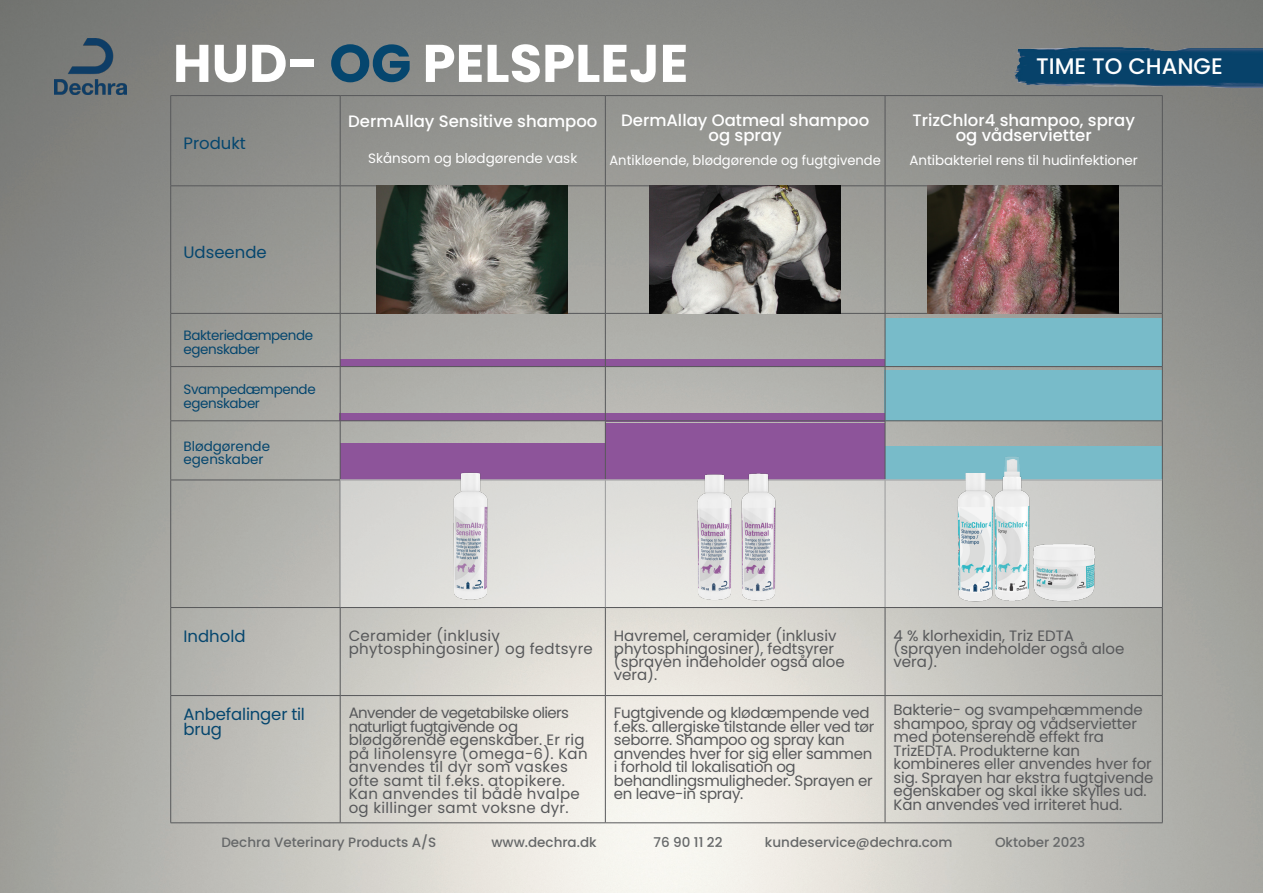
<style>
.page{position:relative;width:1263px;height:893px;background:#fff}
.page>*{position:absolute;margin:0;border:0;box-sizing:border-box;transform-origin:0 0}
.t1{font:700 52.95px "Poppins";color:#fff}
.t2{font:500 22.5px "Poppins";color:#fff}
.t3{font:500 16.5px "Poppins";color:#fff}
.Text{font:16.5px/15px "Poppins";color:#05466e}
.Paragraph_Style_1{font:15px/13.5px "Poppins";letter-spacing:-.01em;color:#57585a}
.Paragraph_Style_1-2{font:15px/13.5px "Poppins";letter-spacing:.02em;color:#57585a}
.t4{font:13.5px "Poppins";color:#fff}
.t5{font:500 13.5px "Poppins";color:#666869}
.t6{font:13.5px/13.5px "Poppins";letter-spacing:-.03em;color:#05466e}
.t7{font:13.5px/13.5px "Poppins";color:#05466e}
.s1{color:#05466e}
</style>
<div class="page">
<img style="left:0;top:0;width:1263px;height:893px">
<div style="left:605px;top:423px;width:280px;height:57px;background:#8d549a"></div>
<div style="left:884px;top:370px;width:278px;height:51px;background:#78bbc9"></div>
<div style="left:885px;top:318px;width:277px;height:47px;background:#78bbc9"></div>
<div style="left:340px;top:443px;width:265px;height:37px;background:#8d549a"></div>
<div style="left:885px;top:447px;width:277px;height:33px;background:#78bbc9"></div>
<div style="left:606px;top:413px;width:279px;height:8px;background:#8d549a"></div>
<div style="left:340px;top:413px;width:266px;height:8px;background:#8d549a"></div>
<div style="left:606px;top:359px;width:279px;height:7px;background:#8d549a"></div>
<div style="left:340px;top:359px;width:266px;height:7px;background:#8d549a"></div>
<hr style="left:170px;top:96px;width:1px;height:90px;background:#57585a">
<hr style="left:170px;top:95px;width:170px;height:1px;background:#57585a">
<hr style="left:340px;top:96px;width:1px;height:90px;background:#57585a">
<hr style="left:605px;top:96px;width:1px;height:90px;background:#57585a">
<hr style="left:340px;top:95px;width:265px;height:1px;background:#57585a">
<hr style="left:605px;top:95px;width:280px;height:1px;background:#57585a">
<hr style="left:885px;top:95px;width:277px;height:1px;background:#57585a">
<hr style="left:170px;top:366px;width:170px;height:1px;background:#57585a">
<hr style="left:170px;top:421px;width:170px;height:1px;background:#57585a">
<hr style="left:170px;top:695px;width:170px;height:1px;background:#57585a">
<hr style="left:170px;top:822px;width:170px;height:1px;background:#57585a">
<hr style="left:340px;top:366px;width:265px;height:1px;background:#57585a">
<hr style="left:340px;top:421px;width:265px;height:1px;background:#57585a">
<hr style="left:340px;top:695px;width:265px;height:1px;background:#57585a">
<hr style="left:340px;top:822px;width:265px;height:1px;background:#57585a">
<hr style="left:605px;top:366px;width:280px;height:1px;background:#57585a">
<hr style="left:605px;top:421px;width:280px;height:1px;background:#57585a">
<hr style="left:605px;top:695px;width:280px;height:1px;background:#57585a">
<hr style="left:605px;top:822px;width:280px;height:1px;background:#57585a">
<hr style="left:885px;top:366px;width:277px;height:1px;background:#57585a">
<hr style="left:885px;top:421px;width:277px;height:1px;background:#57585a">
<hr style="left:885px;top:695px;width:277px;height:1px;background:#57585a">
<hr style="left:885px;top:822px;width:277px;height:1px;background:#57585a">
<hr style="left:885px;top:96px;width:1px;height:90px;background:#57585a">
<hr style="left:1162px;top:96px;width:1px;height:90px;background:#57585a">
<hr style="left:170px;top:186px;width:1px;height:127px;background:#57585a">
<hr style="left:170px;top:480px;width:1px;height:127px;background:#57585a">
<hr style="left:170px;top:186px;width:170px;height:1px;background:#57585a">
<hr style="left:170px;top:480px;width:170px;height:1px;background:#57585a">
<hr style="left:340px;top:186px;width:1px;height:127px;background:#57585a">
<hr style="left:885px;top:186px;width:1px;height:127px;background:#57585a">
<hr style="left:340px;top:186px;width:265px;height:1px;background:#57585a">
<hr style="left:885px;top:186px;width:277px;height:1px;background:#57585a">
<hr style="left:885px;top:480px;width:277px;height:1px;background:#57585a">
<hr style="left:605px;top:186px;width:1px;height:127px;background:#57585a">
<hr style="left:1162px;top:186px;width:1px;height:127px;background:#57585a">
<hr style="left:1162px;top:480px;width:1px;height:127px;background:#57585a">
<hr style="left:605px;top:186px;width:280px;height:1px;background:#57585a">
<hr style="left:170px;top:607px;width:170px;height:1px;background:#57585a">
<hr style="left:340px;top:607px;width:265px;height:1px;background:#57585a">
<hr style="left:885px;top:607px;width:277px;height:1px;background:#57585a">
<hr style="left:605px;top:607px;width:280px;height:1px;background:#57585a">
<hr style="left:170px;top:314px;width:1px;height:52px;background:#57585a">
<hr style="left:170px;top:367px;width:1px;height:54px;background:#57585a">
<hr style="left:170px;top:421px;width:1px;height:59px;background:#57585a">
<hr style="left:170px;top:608px;width:1px;height:87px;background:#57585a">
<hr style="left:170px;top:696px;width:1px;height:126px;background:#57585a">
<hr style="left:170px;top:313px;width:170px;height:1px;background:#57585a">
<hr style="left:340px;top:314px;width:1px;height:52px;background:#57585a">
<hr style="left:340px;top:367px;width:1px;height:54px;background:#57585a">
<hr style="left:340px;top:421px;width:1px;height:59px;background:#57585a">
<hr style="left:340px;top:608px;width:1px;height:87px;background:#57585a">
<hr style="left:340px;top:696px;width:1px;height:126px;background:#57585a">
<hr style="left:340px;top:313px;width:265px;height:1px;background:#57585a">
<hr style="left:605px;top:314px;width:1px;height:52px;background:#57585a">
<hr style="left:605px;top:367px;width:1px;height:54px;background:#57585a">
<hr style="left:605px;top:421px;width:1px;height:59px;background:#57585a">
<hr style="left:605px;top:608px;width:1px;height:87px;background:#57585a">
<hr style="left:605px;top:696px;width:1px;height:126px;background:#57585a">
<hr style="left:605px;top:313px;width:280px;height:1px;background:#57585a">
<hr style="left:885px;top:313px;width:277px;height:1px;background:#57585a">
<hr style="left:885px;top:314px;width:1px;height:52px;background:#57585a">
<hr style="left:1162px;top:314px;width:1px;height:52px;background:#57585a">
<hr style="left:885px;top:367px;width:1px;height:54px;background:#57585a">
<hr style="left:1162px;top:367px;width:1px;height:54px;background:#57585a">
<hr style="left:885px;top:421px;width:1px;height:59px;background:#57585a">
<hr style="left:1162px;top:421px;width:1px;height:59px;background:#57585a">
<hr style="left:885px;top:608px;width:1px;height:87px;background:#57585a">
<hr style="left:1162px;top:608px;width:1px;height:87px;background:#57585a">
<hr style="left:885px;top:696px;width:1px;height:126px;background:#57585a">
<hr style="left:1162px;top:696px;width:1px;height:126px;background:#57585a">
<img style="left:377px;top:186px;width:191px;height:127px">
<img style="left:649px;top:186px;width:191px;height:127px">
<img style="left:927px;top:186px;width:191px;height:127px">
<svg style="left:340px;top:480px;width:821px;height:127px;fill:#dbdbd8"></svg>
<img style="left:448px;top:472px;width:45px;height:128px">
<img style="left:691px;top:474px;width:44px;height:127px">
<img style="left:735px;top:473px;width:47px;height:133px">
<img style="left:54px;top:38px;width:72px;height:57px">
<img style="left:1014px;top:47px;width:249px;height:41px">
<img style="left:952px;top:473px;width:47px;height:134px">
<img style="left:988px;top:457px;width:48px;height:145px">
<img style="left:1029px;top:540px;width:70px;height:65px">
<p class="t1" style="left:173px;top:33px;width:517px">HUD- <span class="s1">OG</span> PELSPLEJE</p>
<p class="Text" style="left:183px;top:136px;width:64px">Produkt</p>
<p class="t3" style="left:348px;top:112px;width:251px">DermAllay Sensitive shampoo</p>
<p class="t4" style="left:368px;top:151px;width:211px">Skånsom og blødgørende vask</p>
<p class="t3" style="left:621px;top:110px;width:250px">DermAllay Oatmeal shampoo</p>
<p class="t3" style="left:709px;top:125px;width:75px">og spray</p>
<p class="t4" style="left:609px;top:152px;width:273px">Antikløende, blødgørende og fugtgivende</p>
<p class="t2" style="left:1036px;top:53px;width:188px">TIME TO CHANGE</p>
<p class="t3" style="left:912px;top:110px;width:224px">TrizChlor4 shampoo, spray</p>
<p class="t3" style="left:956px;top:125px;width:138px">og vådservietter</p>
<p class="t4" style="left:909px;top:152px;width:230px">Antibakteriel rens til hudinfektioner</p>
<p class="Text" style="left:183px;top:245px;width:85px">Udseende</p>
<p class="t6" style="left:183px;top:329px;width:131px">Bakteriedæmpende egenskaber</p>
<p class="t6" style="left:183px;top:383px;width:134px">Svampedæmpende egenskaber</p>
<p class="t7" style="left:183px;top:439px;width:88px">Blødgørende egenskaber</p>
<p class="Text" style="left:183px;top:629px;width:64px">Indhold</p>
<p class="Paragraph_Style_1-2" style="left:349px;top:630px;width:246px;line-height:12.8px">Ceramider (inklusiv phytosphingosiner) og fedtsyre</p>
<p class="Paragraph_Style_1" style="left:614px;top:630px;width:232px;line-height:12.8px">Havremel, ceramider (inklusiv phytosphingosiner), fedtsyrer (sprayen indeholder også aloe vera).</p>
<p class="Paragraph_Style_1" style="left:893px;top:630px;width:232px;line-height:12.8px">4 % klorhexidin, Triz EDTA (sprayen indeholder også aloe vera).</p>
<p class="Text" style="left:183px;top:707px;width:123px">Anbefalinger til brug</p>
<p class="Paragraph_Style_1-2" style="left:349px;top:706px;width:240px">Anvender de vegetabilske oliers naturligt fugtgivende og blødgørende egenskaber. Er rig på linolensyre (omega-6). Kan anvendes til dyr som vaskes ofte samt til f.eks. atopikere.<br>Kan anvendes til både hvalpe og killinger samt voksne dyr.</p>
<p class="Paragraph_Style_1" style="left:614px;top:706px;width:262px">Fugtgivende og klødæmpende ved f.eks. allergiske tilstande eller ved tør seborre. Shampoo og spray kan anvendes hver for sig eller sammen i forhold til lokalisation og behandlingsmuligheder. Sprayen er en leave-in spray.</p>
<p class="Paragraph_Style_1" style="left:893px;top:703px;width:261px">Bakterie- og svampehæmmende shampoo, spray og vådservietter med potenserende effekt fra<br>TrizEDTA. Produkterne kan kombineres eller anvendes hver for sig. Sprayen har ekstra fugtgivende egenskaber og skal ikke skylles ud.<br>Kan anvendes ved irriteret hud.</p>
<p class="t5" style="left:221px;top:834px;width:216px">Dechra Veterinary Products A/S</p>
<p class="t5" style="left:491px;top:834px;width:107px">www.dechra.dk</p>
<p class="t5" style="left:653px;top:834px;width:71px">76 90 11 22</p>
<p class="t5" style="left:765px;top:834px;width:189px">kundeservice@dechra.com</p>
<p class="t5" style="left:995px;top:834px;width:92px">Oktober 2023</p>
</div>
